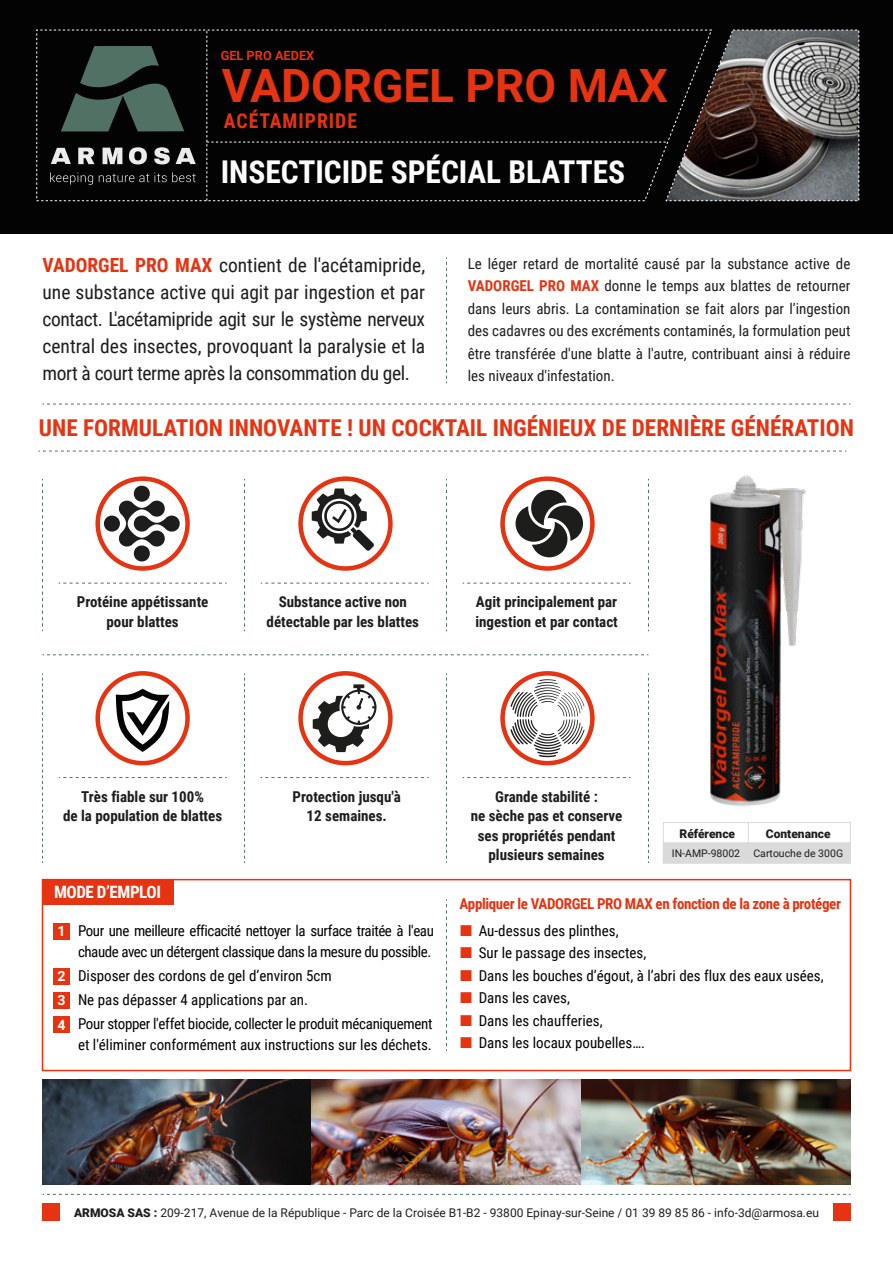
<style>
.page{position:relative;width:893px;height:1263px;background:#fff}
.page>*{position:absolute;margin:0;border:0;box-sizing:border-box;transform-origin:0 0}
.t1{font:700 45.9px "Roboto";color:#e63312}
.t2{font:700 31.5px "Roboto Condensed";color:#fff}
.t3{font:700 23.25px "Roboto Condensed";color:#e63312}
.t4{font:700 20.4px "Roboto Condensed";letter-spacing:.05em;color:#e63312;scale:.96 1}
.t5{font:19.5px/27px "Roboto Condensed";letter-spacing:-.02em;color:#1d1d1b;text-align:justify}
.t6{font:700 17.1px "Roboto Condensed";letter-spacing:-.025em;color:#fff}
.t7{font:15px/22.5px "Roboto Condensed";color:#000}
.t8{font:15px/22.5px "Roboto Condensed";color:#1d1d1b;text-align:justify}
.t9{font:700 15px/19.5px "Roboto Condensed";color:#1d1d1b;text-align:center}
.t10{font:15px/21px "Roboto Condensed";letter-spacing:-.03em;color:#000}
.t11{font:700 15px "Roboto Condensed";letter-spacing:-.025em;color:#e63312}
.t12{font:700 14.1px/24.2px "Roboto";color:#fff;text-align:justify}
.t13{font:700 12.75px "Roboto";color:#e63312}
.t14{font:12px "Roboto";color:#1d1d1b}
.t15{font:900 12px "Roboto";color:#1d1d1b}
.t16{font:10.5px "Roboto";color:#1d1d1b}
.s1{font-weight:700;color:#e63312}
.s2{font-weight:900}
</style>
<div class="page">
<img style="left:43px;top:1080px;width:807px;height:104px">
<img style="left:566px;top:475px;width:240px;height:332px">
<div style="left:0;top:0;width:893px;height:234px;background:#030303"></div>
<svg style="left:36px;top:29px;width:170px;height:173px"></svg>
<svg style="left:206px;top:29px;width:654px;height:173px"></svg>
<svg style="left:176px;top:148px;width:20px;height:16px"></svg>
<svg style="left:51px;top:148px;width:20px;height:16px"></svg>
<svg style="left:78px;top:148px;width:17px;height:16px"></svg>
<svg style="left:103px;top:148px;width:19px;height:16px"></svg>
<svg style="left:129px;top:147px;width:18px;height:17px"></svg>
<svg style="left:154px;top:147px;width:16px;height:17px"></svg>
<svg style="left:50px;top:172px;width:43px;height:13px"></svg>
<svg style="left:99px;top:174px;width:50px;height:8px"></svg>
<svg style="left:155px;top:172px;width:41px;height:10px"></svg>
<svg style="left:61px;top:46px;width:123px;height:85px"></svg>
<svg style="left:43px;top:404px;width:807px;height:1px"></svg>
<svg style="left:43px;top:654px;width:605px;height:1px"></svg>
<svg style="left:38px;top:451px;width:808px;height:1px"></svg>
<svg style="left:43px;top:1194px;width:807px;height:1px"></svg>
<svg style="left:446px;top:257px;width:1px;height:126px"></svg>
<svg style="left:42px;top:479px;width:1px;height:152px"></svg>
<svg style="left:59px;top:583px;width:168px;height:1px"></svg>
<svg style="left:261px;top:583px;width:168px;height:1px"></svg>
<svg style="left:463px;top:583px;width:168px;height:1px"></svg>
<svg style="left:244px;top:479px;width:1px;height:152px"></svg>
<svg style="left:446px;top:479px;width:1px;height:152px"></svg>
<svg style="left:648px;top:479px;width:1px;height:152px"></svg>
<svg style="left:42px;top:673px;width:1px;height:190px"></svg>
<svg style="left:59px;top:777px;width:168px;height:1px"></svg>
<svg style="left:261px;top:777px;width:168px;height:1px"></svg>
<svg style="left:463px;top:777px;width:168px;height:1px"></svg>
<svg style="left:244px;top:673px;width:1px;height:190px"></svg>
<svg style="left:446px;top:673px;width:1px;height:190px"></svg>
<svg style="left:648px;top:673px;width:1px;height:190px"></svg>
<svg style="left:446px;top:899px;width:1px;height:152px"></svg>
<div style="left:663px;top:842px;width:188px;height:21px;background:#dadada"></div>
<div style="left:663px;top:822px;width:188px;height:41px;border:1px solid #dadada"></div>
<hr style="left:748px;top:822px;width:1px;height:41px;background:#dadada">
<div style="left:43px;top:1203px;width:17px;height:17px;background:#e63312"></div>
<div style="left:833px;top:1203px;width:17px;height:17px;background:#e63312"></div>
<div style="left:298px;top:476px;width:95px;height:95px;border:5px solid #e63312;border-radius:50%"></div>
<div style="left:500px;top:476px;width:95px;height:95px;border:5px solid #e63312;border-radius:50%"></div>
<div style="left:95px;top:476px;width:95px;height:95px;border:5px solid #e63312;border-radius:50%"></div>
<div style="left:298px;top:671px;width:95px;height:94px;border:5px solid #e63312;border-radius:50%"></div>
<div style="left:500px;top:671px;width:95px;height:94px;border:5px solid #e63312;border-radius:50%"></div>
<div style="left:95px;top:671px;width:95px;height:94px;border:5px solid #e63312;border-radius:50%"></div>
<svg style="left:116px;top:689px;width:53px;height:63px"></svg>
<div style="left:42px;top:879px;width:809px;height:192px;border:2px solid #e63312"></div>
<div style="left:43px;top:880px;width:131px;height:25px;background:#e63312"></div>
<div style="left:53px;top:923px;width:17px;height:17px;background:#e63312"></div>
<div style="left:53px;top:968px;width:17px;height:17px;background:#e63312"></div>
<div style="left:53px;top:992px;width:17px;height:16px;background:#e63312"></div>
<div style="left:53px;top:1017px;width:17px;height:16px;background:#e63312"></div>
<svg style="left:103px;top:485px;width:78px;height:77px"></svg>
<svg style="left:510px;top:679px;width:75px;height:78px"></svg>
<svg style="left:312px;top:488px;width:62px;height:63px"></svg>
<svg style="left:313px;top:684px;width:63px;height:68px"></svg>
<svg style="left:516px;top:490px;width:67px;height:67px"></svg>
<p class="t13" style="left:221px;top:48px;width:95px">GEL PRO AEDEX</p>
<h1 class="t1" style="left:222px;top:59px;width:448px">VADORGEL PRO MAX</h1>
<h3 class="t4" style="left:224px;top:111px;width:140px">ACÉTAMIPRIDE</h3>
<h2 class="t2" style="left:221px;top:158px;width:406px">INSECTICIDE SPÉCIAL BLATTES</h2>
<p class="t5" style="left:43px;top:253px;width:384px"><span class="s1">VADORGEL PRO MAX</span> contient de l'acétamipride, une substance active qui agit par ingestion et par contact. L'acétamipride agit sur le système nerveux central des insectes, provoquant la paralysie et la mort à court terme après la consommation du gel.</p>
<p class="t8" style="left:468px;top:253px;width:384px">Le léger retard de mortalité causé par la substance active de <span class="s1">VADORGEL PRO MAX</span> donne le temps aux blattes de retourner dans leurs abris. La contamination se fait alors par l’ingestion des cadavres ou des excréments contaminés, la formulation peut être transférée d'une blatte à l'autre, contribuant ainsi à réduire les niveaux d'infestation.</p>
<h3 class="t3" style="left:39px;top:418px;width:817px">UNE FORMULATION INNOVANTE ! UN COCKTAIL INGÉNIEUX DE DERNIÈRE GÉNÉRATION</h3>
<p class="t9" style="left:77px;top:593px;width:133px">Protéine appétissante pour blattes</p>
<p class="t9" style="left:267px;top:593px;width:154px">Substance active non détectable par les blattes</p>
<p class="t9" style="left:475px;top:593px;width:144px;text-align:left">Agit principalement par ingestion et par contact</p>
<p class="t9" style="left:63px;top:787px;width:161px">Très fiable sur 100%<br>de la population de blattes</p>
<p class="t9" style="left:293px;top:787px;width:110px">Protection jusqu'à<br>12 semaines.</p>
<p class="t9" style="left:471px;top:787px;width:153px">Grande stabilité :<br>ne sèche pas et conserve ses propriétés pendant plusieurs semaines</p>
<p class="t15" style="left:679px;top:827px;width:57px">Référence</p>
<p class="t15" style="left:766px;top:827px;width:66px">Contenance</p>
<p class="t16" style="left:672px;top:849px;width:70px">IN-AMP-98002</p>
<p class="t16" style="left:753px;top:849px;width:91px">Cartouche de 300G</p>
<p class="t6" style="left:54px;top:884px;width:108px">MODE D’EMPLOI</p>
<p class="t12" style="left:58px;top:919px;width:10px">1</p>
<p class="t12" style="left:58px;top:964px;width:10px">2<br>3<br>4</p>
<p class="t10" style="left:78px;top:921px;width:357px">Pour une meilleure efficacité nettoyer la surface traitée à l'eau chaude avec un détergent classique dans la mesure du possible.</p>
<p class="t7" style="left:78px;top:965px;width:356px;line-height:24px">Disposer des cordons de gel d’environ 5cm<br>Ne pas dépasser 4 applications par an.<br>Pour stopper l'effet biocide, collecter le produit mécaniquement</p>
<p class="t7" style="left:78px;top:1035px;width:355px">et l'éliminer conformément aux instructions sur les déchets.</p>
<p class="t11" style="left:459px;top:897px;width:383px">Appliquer le VADORGEL PRO MAX en fonction de la zone à protéger</p>
<p class="t7" style="left:479px;top:921px;width:346px">Au-dessus des plinthes,<br>Sur le passage des insectes,<br>Dans les bouches d’égout, à l’abri des flux des eaux usées,<br>Dans les caves,<br>Dans les chaufferies,<br>Dans les locaux poubelles….</p>
<p class="t14" style="left:74px;top:1207px;width:746px"><span class="s2">ARMOSA SAS :</span> 209-217, Avenue de la République - Parc de la Croisée B1-B2 - 93800 Epinay-sur-Seine / 01 39 89 85 86 - info-3d@armosa.eu</p>
</div>
